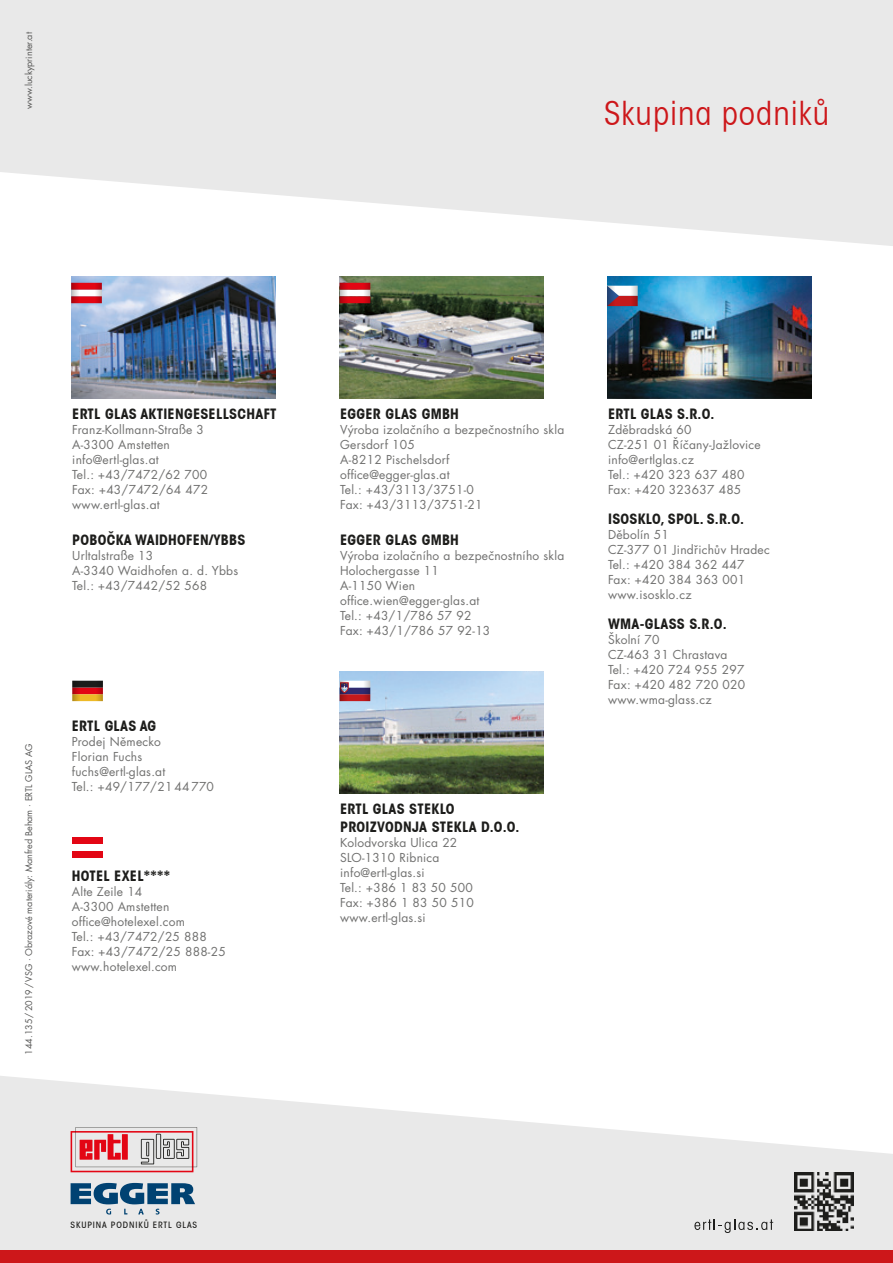
<style>
.page{position:relative;width:893px;height:1263px;background:#fff}
.page>*{position:absolute;margin:0;border:0;box-sizing:border-box;transform-origin:0 0}
.t1{font:condensed 33px "ITC Avant Garde Gothic Std CZ";letter-spacing:.03em;color:#cd171a}
.t2{font:700 condensed 14.25px/18px "ITC Avant Garde Gothic Std CZ";letter-spacing:.02em;color:#1d1d1b}
.t3{font:12px/15px "Futura LT Pro";letter-spacing:.02em;color:#70706f}
.t4{font:9px "Futura LT Pro";color:#575756}
.t5{font:500 condensed 8.7px "ITC Avant Garde Gothic Std CZ";letter-spacing:.1em;color:#1d1d1b}
</style>
<div class="page">
<svg style="left:0;top:0;width:893px;height:246px;fill:#e9e9e9"></svg>
<img style="left:340px;top:671px;width:204px;height:122px">
<svg style="left:72px;top:681px;width:31px;height:20px"></svg>
<svg style="left:340px;top:681px;width:30px;height:20px"></svg>
<img style="left:607px;top:276px;width:204px;height:122px">
<svg style="left:607px;top:286px;width:31px;height:20px"></svg>
<img style="left:71px;top:276px;width:204px;height:122px">
<img style="left:340px;top:276px;width:204px;height:122px">
<svg style="left:71px;top:283px;width:31px;height:20px"></svg>
<svg style="left:340px;top:283px;width:30px;height:20px"></svg>
<div style="left:72px;top:837px;width:31px;height:7px;background:#e30614"></div>
<div style="left:72px;top:851px;width:31px;height:7px;background:#e30614"></div>
<svg style="left:0;top:1076px;width:893px;height:174px;fill:#e9e9e9"></svg>
<div style="left:0;top:1250px;width:893px;height:13px;background:#cd171a"></div>
<img style="left:795px;top:1172px;width:58px;height:59px">
<svg style="left:694px;top:1219px;width:79px;height:14px"></svg>
<svg style="left:71px;top:1127px;width:126px;height:45px;background:#d8a7aa"></svg>
<svg style="left:71px;top:1183px;width:124px;height:32px;background:#7898af"></svg>
<p class="t4" style="left:23px;top:109px;width:78px;rotate:-90deg">www.luckyprinter.at</p>
<h1 class="t1" style="left:604px;top:93px;width:226px">Skupina podniků</h1>
<p class="t2" style="left:72px;top:404px;width:206px">ERTL GLAS AKTIENGESELLSCHAFT</p>
<p class="t3" style="left:72px;top:422px;width:137px">Franz-Kollmann-Straße 3<br>A-3300 Amstetten info@ertl-glas.at<br>Tel.: +43/7472/62 700<br>Fax: +43/7472/64 472 www.ertl-glas.at</p>
<p class="t2" style="left:72px;top:530px;width:175px">POBOČKA WAIDHOFEN/YBBS</p>
<p class="t3" style="left:72px;top:548px;width:167px">Urltalstraße 13<br>A-3340 Waidhofen a. d. Ybbs<br>Tel.: +43/7442/52 568</p>
<p class="t4" style="left:23px;top:1055px;width:313px;rotate:-90deg">144.135/2019/VSG · Obrazové materiály: Manfred Beham · ERTL GLAS AG</p>
<p class="t2" style="left:72px;top:717px;width:86px">ERTL GLAS AG</p>
<p class="t3" style="left:72px;top:734px;width:144px">Prodej Německo<br>Florian Fuchs fuchs@ertl-glas.at<br>Tel.: +49/177/21 44 770</p>
<p class="t2" style="left:72px;top:867px;width:100px">HOTEL EXEL****</p>
<p class="t3" style="left:72px;top:884px;width:155px">Alte Zeile 14<br>A-3300 Amstetten office@hotelexel.com<br>Tel.: +43/7472/25 888<br>Fax: +43/7472/25 888-25 www.hotelexel.com</p>
<p class="t2" style="left:340px;top:404px;width:120px">EGGER GLAS GMBH</p>
<p class="t3" style="left:340px;top:422px;width:226px">Výroba izolačního a bezpečnostního skla<br>Gersdorf 105<br>A-8212 Pischelsdorf<br>office@egger-glas.at<br>Tel.: +43/3113/3751-0<br>Fax: +43/3113/3751-21</p>
<p class="t2" style="left:340px;top:530px;width:120px">EGGER GLAS GMBH</p>
<p class="t3" style="left:340px;top:548px;width:226px">Výroba izolačního a bezpečnostního skla<br>Holochergasse 11<br>A-1150 Wien<br>office.wien@egger-glas.at<br>Tel.: +43/1/786 57 92<br>Fax: +43/1/786 57 92-13</p>
<p class="t2" style="left:340px;top:800px;width:181px">ERTL GLAS STEKLO<br>PROIZVODNJA STEKLA D.O.O.</p>
<p class="t3" style="left:340px;top:835px;width:135px">Kolodvorska Ulica 22<br>SLO-1310 Ribnica info@ertl-glas.si<br>Tel.: +386 1 83 50 500<br>Fax: +386 1 83 50 510 www.ertl-glas.si</p>
<p class="t2" style="left:608px;top:404px;width:108px">ERTL GLAS S.R.O.</p>
<p class="t3" style="left:608px;top:422px;width:154px">Zděbradská 60<br>CZ-251 01 Říčany-Jažlovice info@ertlglas.cz<br>Tel.: +420 323 637 480<br>Fax: +420 323637 485</p>
<p class="t2" style="left:608px;top:509px;width:138px">ISOSKLO, SPOL. S.R.O.</p>
<p class="t3" style="left:608px;top:527px;width:163px">Děbolín 51<br>CZ-377 01 Jindřichův Hradec<br>Tel.: +420 384 362 447<br>Fax: +420 384 363 001 www.isosklo.cz</p>
<p class="t2" style="left:608px;top:614px;width:120px">WMA-GLASS S.R.O.</p>
<p class="t3" style="left:608px;top:632px;width:139px">Školní 70<br>CZ-463 31 Chrastava<br>Tel.: +420 724 955 297<br>Fax: +420 482 720 020 www.wma-glass.cz</p>
<p class="t5" style="left:71px;top:1220px;width:128px">SKUPINA PODNIKŮ ERTL GLAS</p>
</div>
